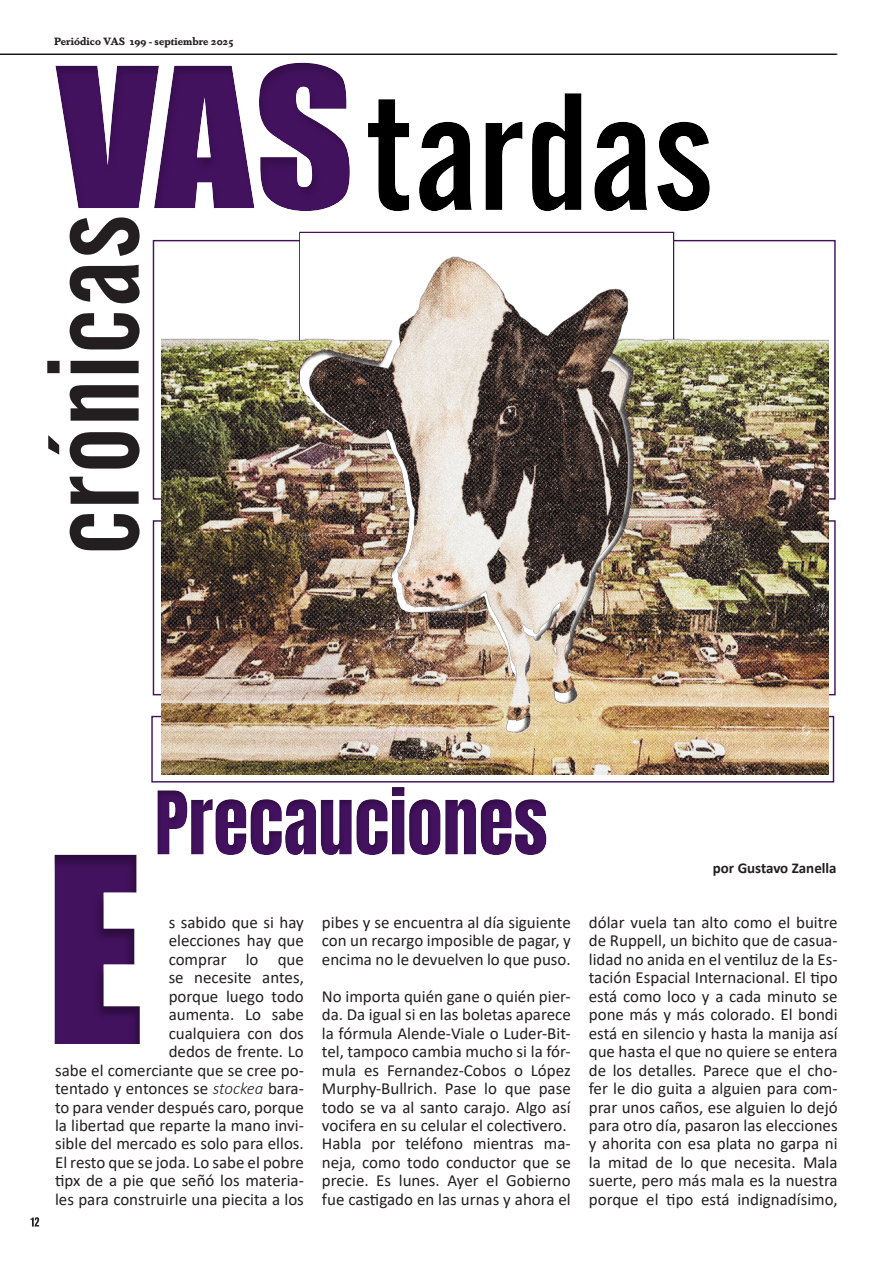
<style>
.page{position:relative;width:893px;height:1263px;background:#fff}
.page>*{position:absolute;margin:0;border:0;box-sizing:border-box;transform-origin:0 0}
.t1{font:239.4px "Impact";color:#43125f}
.t2{font:74.7px "Anton";color:#43125f;scale:.96 1}
.t3{font:16.95px/18.5px "Calibri";color:#231f20;text-align:justify}
.t4{font:700 15px "Calibri";color:#231f20}
.t5{font:700 10.5px "Dapifer";color:#231f20}
.s1{font-weight:300;font-style:italic}
</style>
<div class="page">
<svg style="left:30px;top:1217px;width:9px;height:9px"></svg>
<hr style="left:0;top:54px;width:837px;height:1px;background:#09080b">
<div style="left:55px;top:57px;width:657px;height:156px;background:#231f20;opacity:.22"></div>
<svg style="left:47px;top:217px;width:93px;height:333px"></svg>
<div style="left:136px;top:749px;width:517px;height:130px;background:#231f20;opacity:.27"></div>
<img style="left:161px;top:240px;width:667px;height:534px">
<p class="t5" style="left:54px;top:34px;width:181px">Periódico VAS 199 - septiembre 2025</p>
<h2 class="t2" style="left:155px;top:785px;width:411px">Precauciones</h2>
<h1 class="t1" style="left:45px;top:764px;width:101px">E</h1>
<p class="t4" style="left:713px;top:858px;width:125px">por Gustavo Zanella</p>
<p class="t3" style="left:55px;top:913px;width:250px;text-align:right">s sabido que si hay<br>elecciones hay que<br>comprar lo que<br>se necesite antes,<br>porque luego todo<br>aumenta. Lo sabe<br>cualquiera con dos<br>dedos de frente. Lo<br>sabe el comerciante que se cree po&shy;tentado y entonces se <span class="s1">stockea</span> bara&shy;to para vender después caro, porque la libertad que reparte la mano invi&shy;sible del mercado es solo para ellos.<br>El resto que se joda. Lo sabe el pobre tipx de a pie que señó los materia&shy;les para construirle una piecita a los</p>
<p class="t3" style="left:322px;top:913px;width:250px">pibes y se encuentra al día siguiente con un recargo imposible de pagar, y encima no le devuelven lo que puso.</p>
<p class="t3" style="left:589px;top:913px;width:250px">dólar vuela tan alto como el buitre de Ruppell, un bichito que de casua&shy;lidad no anida en el ventiluz de la Es&shy;tación Espacial Internacional. El tipo está como loco y a cada minuto se pone más y más colorado. El bondi está en silencio y hasta la manija así que hasta el que no quiere se entera de los detalles. Parece que el cho&shy;fer le dio guita a alguien para com&shy;prar unos caños, ese alguien lo dejó para otro día, pasaron las elecciones y ahorita con esa plata no garpa ni la mitad de lo que necesita. Mala suerte, pero más mala es la nuestra porque el tipo está indignadísimo,</p>
<p class="t3" style="left:322px;top:986px;width:250px;text-align:left">No importa quién gane o quién pier&shy;da. Da igual si en las boletas aparece la fórmula Alende-Viale o Luder-Bit&shy;tel, tampoco cambia mucho si la fór&shy;mula es Fernandez-Cobos o López Murphy-Bullrich. Pase lo que pase todo se va al santo carajo. Algo así vocifera en su celular el colectivero.<br>Habla por teléfono mientras ma&shy;neja, como todo conductor que se precie. Es lunes. Ayer el Gobierno fue castigado en las urnas y ahora el</p>
</div>
